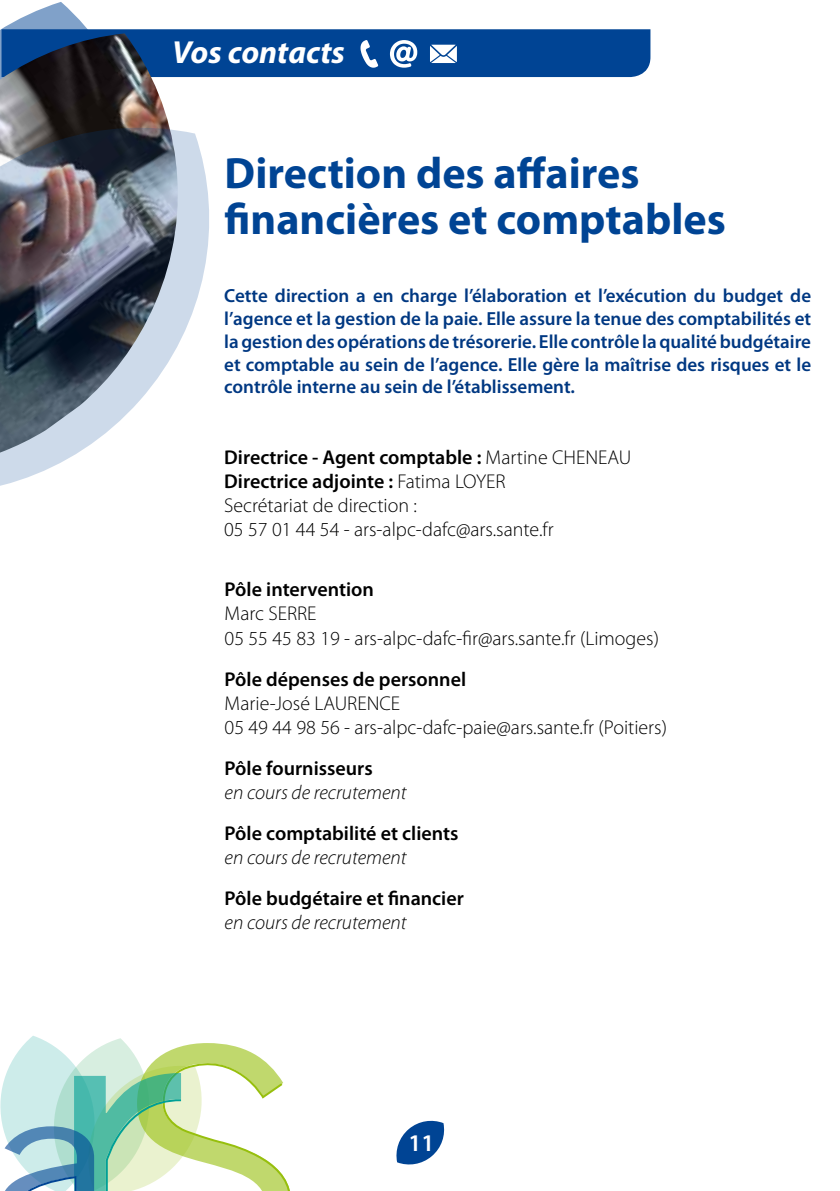
<style>
.page{position:relative;width:840px;height:1191px;background:#fff}
.page>*{position:absolute;margin:0;border:0;box-sizing:border-box;transform-origin:0 0}
.t1{font:700 44px/46px "Myriad Pro";color:#004494}
.t2{font:italic 700 32px "Myriad Pro";color:#fff}
.t3{font:600 24px "Myriad Pro";color:#fff}
.t4{font:300 20px/24px "Myriad Pro";color:#000}
.t5{font:600 20px "Myriad Pro";color:#000}
.t6{font:italic 300 20px "Myriad Pro";color:#000}
.t7{font:600 19px/22.8px "Myriad Pro";color:#003882;text-align:justify}
.s1{font-weight:600}
</style>
<div class="page">
<svg style="left:0;top:2px;width:87px;height:31px;fill:#80a1c9"></svg>
<img style="left:0;top:33px;width:195px;height:81px">
<svg style="left:0;top:114px;width:209px;height:372px"></svg>
<svg style="left:396px;top:1120px;width:49px;height:45px"></svg>
<svg style="left:0;top:1036px;width:290px;height:155px"></svg>
<svg style="left:2px;top:29px;width:648px;height:48px;background:#0f488b"></svg>
<h2 class="t2" style="left:172px;top:31px;width:174px">Vos contacts</h2>
<h1 class="t1" style="left:224px;top:149px;width:502px">Direction des affaires financières et comptables</h1>
<p class="t7" style="left:224px;top:284px;width:588px">Cette direction a en charge l’élaboration et l’exécution du budget de l’agence et la gestion de la paie. Elle assure la tenue des comptabilités et la gestion des opérations de trésorerie. Elle contrôle la qualité budgétaire et comptable au sein de l’agence. Elle gère la maîtrise des risques et le contrôle interne au sein de l’établissement.</p>
<p class="t4" style="left:224px;top:445px;width:408px"><span class="s1">Directrice - Agent comptable :</span> Martine CHENEAU <span class="s1">Directrice adjointe :</span> Fatima LOYER<br>Secrétariat de direction :<br>05 57 01 44 54 - ars-alpc-dafc@ars.sante.fr</p>
<p class="t5" style="left:224px;top:577px;width:151px">Pôle intervention</p>
<p class="t4" style="left:224px;top:601px;width:435px">Marc SERRE<br>05 55 45 83 19 - ars-alpc-dafc-fir@ars.sante.fr (Limoges)</p>
<p class="t5" style="left:224px;top:666px;width:243px">Pôle dépenses de personnel</p>
<p class="t4" style="left:224px;top:690px;width:443px">Marie-José LAURENCE<br>05 49 44 98 56 - ars-alpc-dafc-paie@ars.sante.fr (Poitiers)</p>
<p class="t5" style="left:224px;top:755px;width:149px">Pôle fournisseurs</p>
<p class="t6" style="left:224px;top:780px;width:183px">en cours de recrutement</p>
<p class="t5" style="left:224px;top:820px;width:235px">Pôle comptabilité et clients</p>
<p class="t6" style="left:224px;top:845px;width:183px">en cours de recrutement</p>
<p class="t5" style="left:224px;top:885px;width:240px">Pôle budgétaire et financier</p>
<p class="t6" style="left:224px;top:910px;width:183px">en cours de recrutement</p>
<p class="t3" style="left:408px;top:1127px;width:27px">11</p>
</div>
